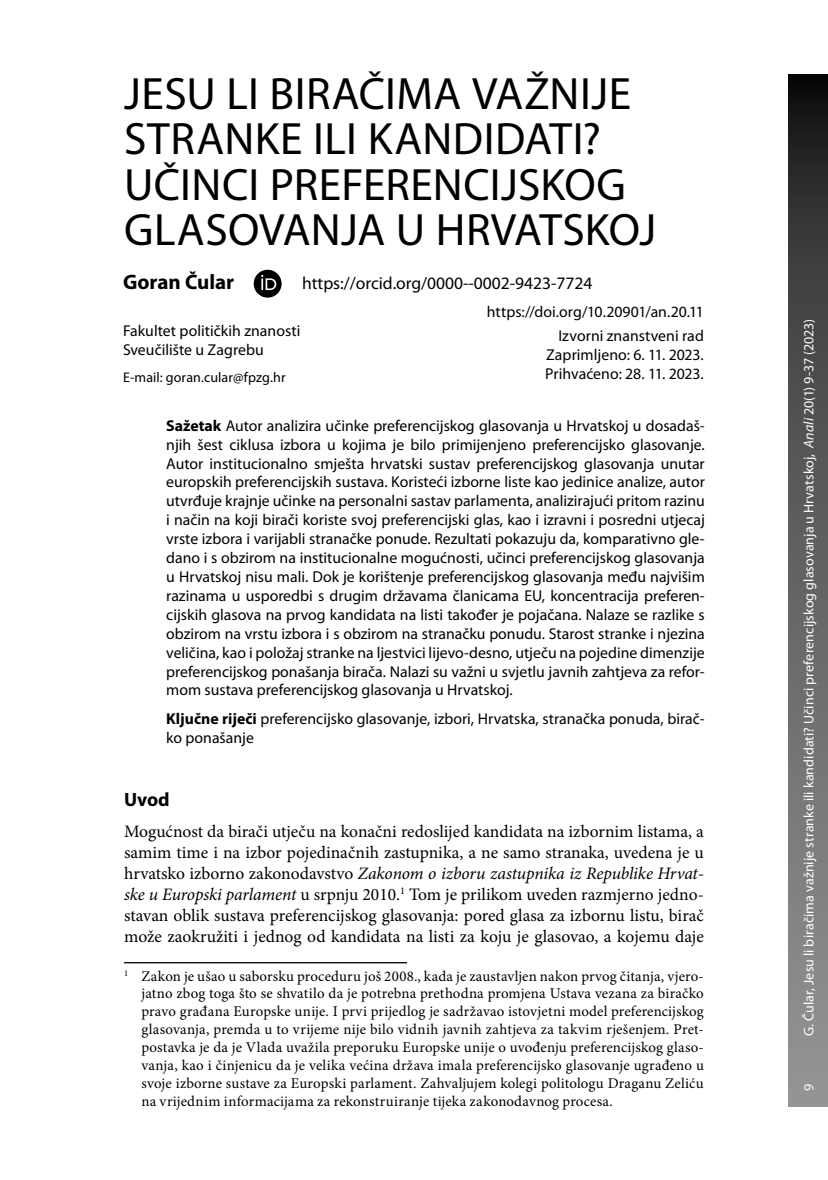
<style>
.page{position:relative;width:828px;height:1180px;background:#fff}
.page>*{position:absolute;margin:0;border:0;box-sizing:border-box;transform-origin:0 0}
.t1{font:45.5px/45.5px "Myriad Pro";letter-spacing:.01em;color:#000}
.t2{font:700 21px "Myriad Pro";color:#000}
.t3{font:700 19.25px "Myriad Pro";color:#000}
.t4{font:17.5px/21px "Minion Pro";color:#000;text-align:justify}
.t5{font:17.5px "Myriad Pro";color:#000}
.t6{font:15.75px/18.9px "Myriad Pro";color:#000}
.t7{font:14.88px/17.8px "Minion Pro";letter-spacing:.015em;color:#000;text-align:justify}
.t8{font:14px "Myriad Pro";letter-spacing:.005em;color:#fff}
.t9{font:14px "Myriad Pro";letter-spacing:.005em;color:#000}
.s1{font-weight:700}
.s2{font-style:italic}
</style>
<div class="page">
<svg style="left:788px;top:74px;width:40px;height:1032px;background:#5f5f5f"></svg>
<div style="left:254px;top:270px;width:27px;height:28px;background:#000;border-radius:50%"></div>
<svg style="left:261px;top:275px;width:15px;height:15px"></svg>
<hr style="left:124px;top:962px;width:283px;height:1px;background:#000">
<h1 class="t1" style="left:124px;top:70px;width:534px">JESU LI BIRAČIMA VAŽNIJE<br>STRANKE ILI KANDIDATI?<br>UČINCI PREFERENCIJSKOG<br>GLASOVANJA U HRVATSKOJ</h1>
<h2 class="t2" style="left:123px;top:268px;width:113px">Goran Čular</h2>
<p class="t5" style="left:302px;top:272px;width:292px">https://orcid.org/0000--0002-9423-7724</p>
<p class="t6" style="left:123px;top:321px;width:179px">Fakultet političkih znanosti<br>Sveučilište u Zagrebu</p>
<p class="t9" style="left:123px;top:369px;width:164px">E-mail: goran.cular@fpzg.hr</p>
<p class="t6" style="left:487px;top:300px;width:218px;line-height:23.8px;text-align:right">https://doi.org/10.20901/an.20.11<br>Izvorni znanstveni rad</p>
<p class="t6" style="left:545px;top:345px;width:160px">Zaprimljeno: 6. 11. 2023.<br>Prihvaćeno: 28. 11. 2023.</p>
<p class="t6" style="left:166px;top:416px;width:540px;text-align:justify"><span class="s1">Sažetak</span> Autor analizira učinke preferencijskog glasovanja u Hrvatskoj u dosadaš&shy;njih šest ciklusa izbora u kojima je bilo primijenjeno preferencijsko glasovanje.<br>Autor institucionalno smješta hrvatski sustav preferencijskog glasovanja unutar europskih preferencijskih sustava. Koristeći izborne liste kao jedinice analize, autor utvrđuje krajnje učinke na personalni sastav parlamenta, analizirajući pritom razinu i način na koji birači koriste svoj preferencijski glas, kao i izravni i posredni utjecaj vrste izbora i varijabli stranačke ponude. Rezultati pokazuju da, komparativno gle&shy;dano i s obzirom na institucionalne mogućnosti, učinci preferencijskog glasovanja u Hrvatskoj nisu mali. Dok je korištenje preferencijskog glasovanja među najvišim razinama u usporedbi s drugim državama članicama EU, koncentracija preferen&shy;cijskih glasova na prvog kandidata na listi također je pojačana. Nalaze se razlike s obzirom na vrstu izbora i s obzirom na stranačku ponudu. Starost stranke i njezina veličina, kao i položaj stranke na ljestvici lijevo-desno, utječu na pojedine dimenzije preferencijskog ponašanja birača. Nalazi su važni u svjetlu javnih zahtjeva za refor&shy;mom sustava preferencijskog glasovanja u Hrvatskoj.</p>
<p class="t6" style="left:166px;top:709px;width:540px"><span class="s1">Ključne riječi</span> preferencijsko glasovanje, izbori, Hrvatska, stranačka ponuda, birač&shy;ko ponašanje</p>
<p class="t3" style="left:124px;top:787px;width:47px">Uvod</p>
<p class="t4" style="left:124px;top:821px;width:581px">Mogućnost da birači utječu na konačni redoslijed kandidata na izbornim listama, a samim time i na izbor pojedinačnih zastupnika, a ne samo stranaka, uvedena je u hrvatsko izborno zakonodavstvo <span class="s2">Zakonom o izboru zastupnika iz Republike Hrvat&shy;ske u Europski parlament</span> u srpnju 2010.<sup>1</sup> Tom je prilikom uveden razmjerno jedno&shy;stavan oblik sustava preferencijskog glasovanja: pored glasa za izbornu listu, birač može zaokružiti i jednog od kandidata na listi za koju je glasovao, a kojemu daje</p>
<p class="t7" style="left:141px;top:967px;width:564px;text-indent:-17px"><sup>1</sup> Zakon je ušao u saborsku proceduru još 2008., kada je zaustavljen nakon prvog čitanja, vjero&shy;jatno zbog toga što se shvatilo da je potrebna prethodna promjena Ustava vezana za biračko pravo građana Europske unije. I prvi prijedlog je sadržavao istovjetni model preferencijskog glasovanja, premda u to vrijeme nije bilo vidnih javnih zahtjeva za takvim rješenjem. Pret&shy;postavka je da je Vlada uvažila preporuku Europske unije o uvođenju preferencijskog glaso&shy;vanja, kao i činjenicu da je velika većina država imala preferencijsko glasovanje ugrađeno u svoje izborne sustave za Europski parlament. Zahvaljujem kolegi politologu Draganu Zeliću na vrijednim informacijama za rekonstruiranje tijeka zakonodavnog procesa.</p>
<p class="t8" style="left:800px;top:1036px;width:718px;rotate:-90deg">G. Čular, Jesu li biračima važnije stranke ili kandidati? Učinci preferencijskog glasovanja u Hrvatskoj, <span class="s2">Anali</span> 20(1) 9-37 (2023)</p>
<p class="t8" style="left:800px;top:1090px;width:9px;rotate:-90deg">9</p>
</div>
